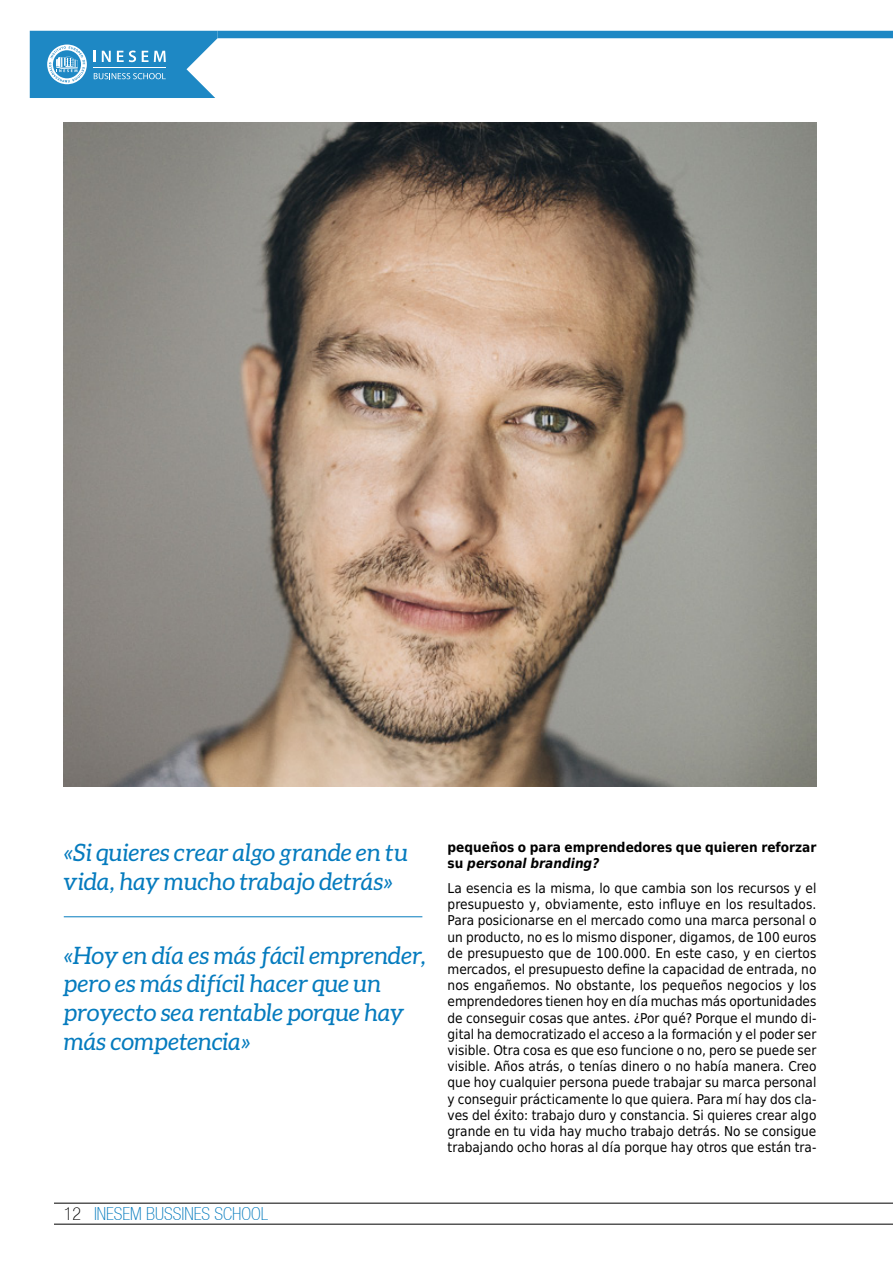
<style>
.page{position:relative;width:893px;height:1263px;background:#fff}
.page>*{position:absolute;margin:0;border:0;box-sizing:border-box;transform-origin:0 0}
.t1{font:italic 24px/28.8px "Aleo";color:#057bbe}
.t2{font:100 condensed 18px "Helvetica Neue LT";color:#057bbe}
.t3{font:13.5px/16.2px "DejaVu Sans Condensed";color:#000;text-align:justify}
.t4{font:700 13.5px/16.2px "DejaVu Sans Condensed";color:#000}
.s1{color:#000}
.s2{font-style:italic}
</style>
<div class="page">
<div style="left:218px;top:31px;width:675px;height:7px;background:#1e88c4"></div>
<hr style="left:54px;top:1203px;width:839px;height:1px;background:#000">
<hr style="left:54px;top:1224px;width:839px;height:1px;background:#000">
<svg style="left:30px;top:31px;width:188px;height:67px;background:#459cce"></svg>
<img style="left:64px;top:122px;width:752px;height:665px">
<hr style="left:64px;top:916px;width:358px;height:1px;background:#057bbe">
<h1 class="t1" style="left:64px;top:838px;width:346px">«Si quieres crear algo grande en tu vida, hay mucho trabajo detrás»</h1>
<h1 class="t1" style="left:64px;top:940px;width:364px">«Hoy en día es más fácil emprender, pero es más difícil hacer que un proyecto sea rentable porque hay más competencia»</h1>
<h2 class="t2" style="left:64px;top:1203px;width:206px"><span class="s1">12</span> INESEM BUSSINES SCHOOL</h2>
<p class="t4" style="left:448px;top:839px;width:370px">pequeños o para emprendedores que quieren reforzar su <span class="s2">personal branding?</span></p>
<p class="t3" style="left:448px;top:880px;width:370px">La esencia es la misma, lo que cambia son los recursos y el presupuesto y, obviamente, esto influye en los resultados.<br>Para posicionarse en el mercado como una marca personal o un producto, no es lo mismo disponer, digamos, de 100 euros de presupuesto que de 100.000. En este caso, y en ciertos mercados, el presupuesto define la capacidad de entrada, no nos engañemos. No obstante, los pequeños negocios y los emprendedores tienen hoy en día muchas más oportunidades de conseguir cosas que antes. ¿Por qué? Porque el mundo di&shy;gital ha democratizado el acceso a la formación y el poder ser visible. Otra cosa es que eso funcione o no, pero se puede ser visible. Años atrás, o tenías dinero o no había manera. Creo que hoy cualquier persona puede trabajar su marca personal y conseguir prácticamente lo que quiera. Para mí hay dos cla&shy;ves del éxito: trabajo duro y constancia. Si quieres crear algo grande en tu vida hay mucho trabajo detrás. No se consigue trabajando ocho horas al día porque hay otros que están tra-</p>
</div>
